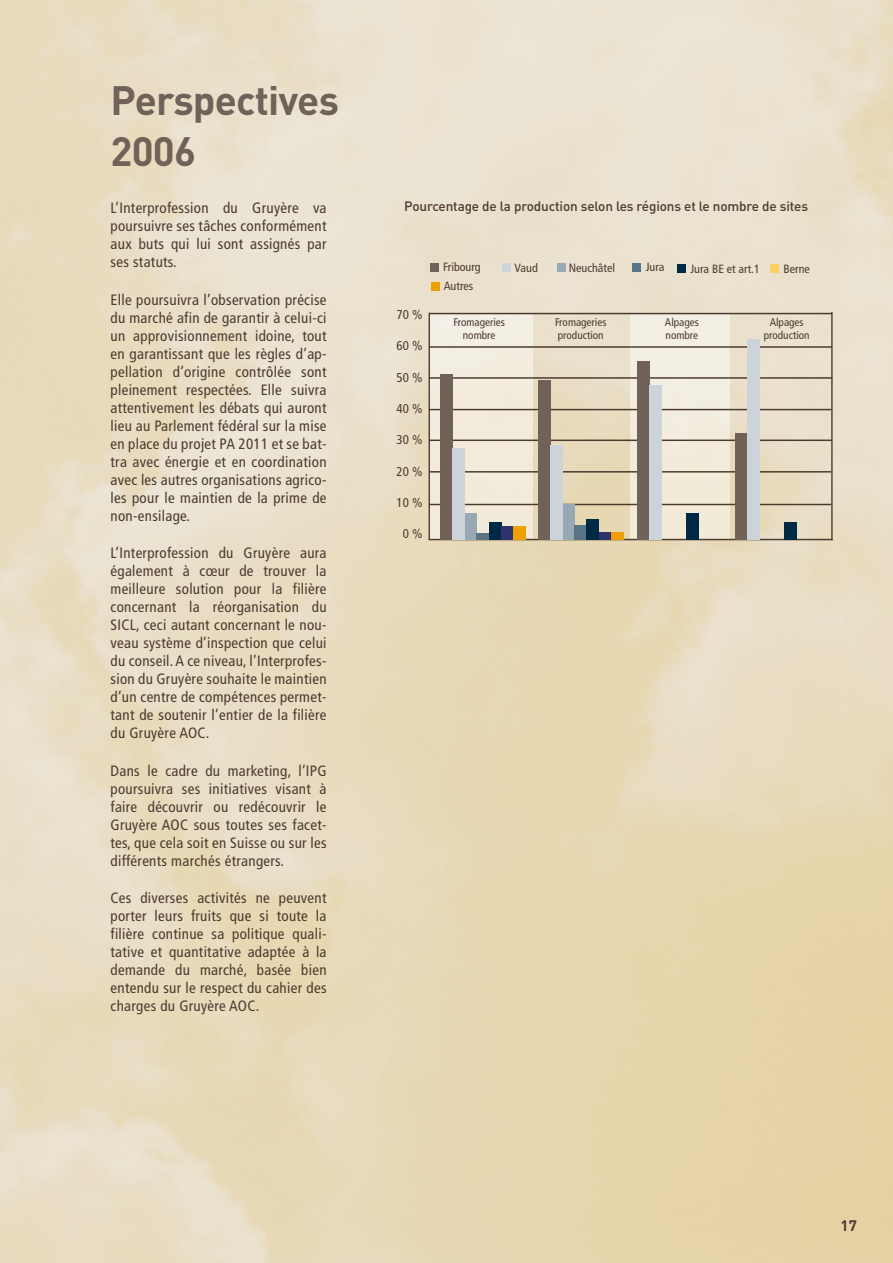
<style>
.page{position:relative;width:893px;height:1263px;background:#fff}
.page>*{position:absolute;margin:0;border:0;box-sizing:border-box;transform-origin:0 0}
.t1{font:700 40.5px/51px "DIN";letter-spacing:-.02em;color:#706159}
.t2{font:condensed 15px/18px "Frutiger";letter-spacing:.02em;color:#4c3a2f;text-align:justify}
.t3{font:700 15px "DIN";color:#4c3a2f}
.t4{font:500 13.5px "DIN";letter-spacing:-.01em;color:#4c3a2f}
.t5{font:condensed 12.75px "Frutiger";color:#4c3a2f}
.t6{font:condensed 11.85px "Frutiger";color:#4c3a2f}
.t7{font:condensed 11.1px/13.4px "Frutiger";color:#4c3a2f;text-align:center}
</style>
<div class="page">
<img style="left:0;top:0;width:893px;height:1263px">
<div style="left:429px;top:313px;width:103px;height:227px;background:#f3ecdd"></div>
<div style="left:630px;top:313px;width:100px;height:227px;background:#f3ede1"></div>
<div style="left:677px;top:264px;width:9px;height:9px;background:#002943"></div>
<div style="left:770px;top:264px;width:9px;height:9px;background:#f9d162"></div>
<div style="left:431px;top:282px;width:8px;height:8px;background:#efa000"></div>
<div style="left:557px;top:263px;width:9px;height:8px;background:#99a9b4"></div>
<div style="left:633px;top:263px;width:8px;height:8px;background:#597485"></div>
<div style="left:502px;top:263px;width:9px;height:8px;background:#ccd4d9"></div>
<div style="left:430px;top:263px;width:9px;height:8px;background:#706159"></div>
<hr style="left:429px;top:313px;width:403px;height:1px;background:#4c3a2f">
<hr style="left:429px;top:377px;width:403px;height:2px;background:#4c3a2f">
<hr style="left:429px;top:471px;width:402px;height:2px;background:#4c3a2f">
<hr style="left:429px;top:440px;width:403px;height:1px;background:#4c3a2f">
<hr style="left:429px;top:409px;width:402px;height:1px;background:#4c3a2f">
<hr style="left:429px;top:504px;width:402px;height:1px;background:#4c3a2f">
<hr style="left:429px;top:346px;width:403px;height:2px;background:#4c3a2f">
<hr style="left:429px;top:313px;width:1px;height:227px;background:#4c3a2f">
<hr style="left:831px;top:313px;width:2px;height:226px;background:#4c3a2f">
<hr style="left:429px;top:539px;width:403px;height:1px;background:#4c3a2f">
<div style="left:465px;top:513px;width:12px;height:26px;background:#99a9b4"></div>
<div style="left:440px;top:374px;width:12px;height:165px;background:#706159"></div>
<div style="left:452px;top:448px;width:13px;height:91px;background:#ccd4d9"></div>
<div style="left:477px;top:533px;width:12px;height:6px;background:#597485"></div>
<div style="left:489px;top:522px;width:12px;height:17px;background:#002943"></div>
<div style="left:501px;top:526px;width:13px;height:13px;background:#2e346b"></div>
<div style="left:514px;top:526px;width:12px;height:13px;background:#efa000"></div>
<div style="left:563px;top:504px;width:12px;height:35px;background:#99a9b4"></div>
<div style="left:538px;top:380px;width:12px;height:159px;background:#706159"></div>
<div style="left:550px;top:445px;width:13px;height:94px;background:#ccd4d9"></div>
<div style="left:575px;top:525px;width:12px;height:14px;background:#597485"></div>
<div style="left:587px;top:519px;width:12px;height:20px;background:#002943"></div>
<div style="left:599px;top:532px;width:13px;height:7px;background:#2e346b"></div>
<div style="left:612px;top:532px;width:12px;height:7px;background:#efa000"></div>
<div style="left:637px;top:361px;width:12px;height:178px;background:#706159"></div>
<div style="left:649px;top:385px;width:13px;height:154px;background:#ccd4d9"></div>
<div style="left:686px;top:513px;width:12px;height:26px;background:#002943"></div>
<div style="left:735px;top:433px;width:13px;height:106px;background:#706159"></div>
<div style="left:748px;top:339px;width:12px;height:200px;background:#ccd4d9"></div>
<div style="left:784px;top:522px;width:13px;height:17px;background:#002943"></div>
<h1 class="t1" style="left:111px;top:73px;width:230px">Perspectives<br>2006</h1>
<p class="t2" style="left:111px;top:199px;width:218px">L’Interprofession du Gruyère va</p>
<p class="t4" style="left:404px;top:198px;width:405px">Pourcentage de la production selon les régions et le nombre de sites</p>
<p class="t2" style="left:111px;top:217px;width:218px">poursuivre ses tâches conformément aux buts qui lui sont assignés par ses statuts.</p>
<p class="t2" style="left:111px;top:291px;width:218px">Elle poursuivra l’observation précise du marché afin de garantir à celui-ci un approvisionnement idoine, tout en garantissant que les règles d’ap&shy;pellation d’origine contrôlée sont pleinement respectées. Elle suivra attentivement les débats qui auront lieu au Parlement fédéral sur la mise en place du projet PA 2011 et se bat&shy;tra avec énergie et en coordination avec les autres organisations agrico&shy;les pour le maintien de la prime de non-ensilage.</p>
<p class="t2" style="left:111px;top:544px;width:218px">L’Interprofession du Gruyère aura également à cœur de trouver la meilleure solution pour la filière concernant la réorganisation du SICL, ceci autant concernant le nou&shy;veau système d’inspection que celui du conseil. A ce niveau, l’Interprofes&shy;sion du Gruyère souhaite le maintien d’un centre de compétences permet&shy;tant de soutenir l’entier de la filière du Gruyère AOC.</p>
<p class="t2" style="left:111px;top:762px;width:218px">Dans le cadre du marketing, l’IPG poursuivra ses initiatives visant à faire découvrir ou redécouvrir le Gruyère AOC sous toutes ses facet&shy;tes, que cela soit en Suisse ou sur les différents marchés étrangers.</p>
<p class="t2" style="left:111px;top:889px;width:218px">Ces diverses activités ne peuvent porter leurs fruits que si toute la filière continue sa politique quali&shy;tative et quantitative adaptée à la demande du marché, basée bien entendu sur le respect du cahier des charges du Gruyère AOC.</p>
<p class="t6" style="left:443px;top:260px;width:39px">Fribourg</p>
<p class="t6" style="left:515px;top:261px;width:25px">Vaud</p>
<p class="t6" style="left:569px;top:261px;width:48px">Neuchâtel</p>
<p class="t6" style="left:646px;top:260px;width:20px">Jura</p>
<p class="t6" style="left:690px;top:262px;width:71px">Jura BE et art.1</p>
<p class="t6" style="left:783px;top:262px;width:28px">Berne</p>
<p class="t6" style="left:444px;top:279px;width:31px">Autres</p>
<p class="t5" style="left:397px;top:307px;width:28px">70 %</p>
<p class="t5" style="left:397px;top:338px;width:28px">60 %</p>
<p class="t5" style="left:397px;top:370px;width:28px">50 %</p>
<p class="t5" style="left:397px;top:401px;width:28px">40 %</p>
<p class="t5" style="left:397px;top:432px;width:28px">30 %</p>
<p class="t5" style="left:397px;top:464px;width:28px">20 %</p>
<p class="t5" style="left:397px;top:495px;width:28px">10 %</p>
<p class="t5" style="left:403px;top:526px;width:21px">0 %</p>
<p class="t7" style="left:453px;top:315px;width:53px">Fromageries nombre</p>
<p class="t7" style="left:555px;top:315px;width:53px;text-align:left">Fromageries production</p>
<p class="t7" style="left:665px;top:315px;width:35px;text-align:left">Alpages nombre</p>
<p class="t7" style="left:764px;top:315px;width:47px">Alpages production</p>
<p class="t3" style="left:840px;top:1216px;width:16px">17</p>
</div>
